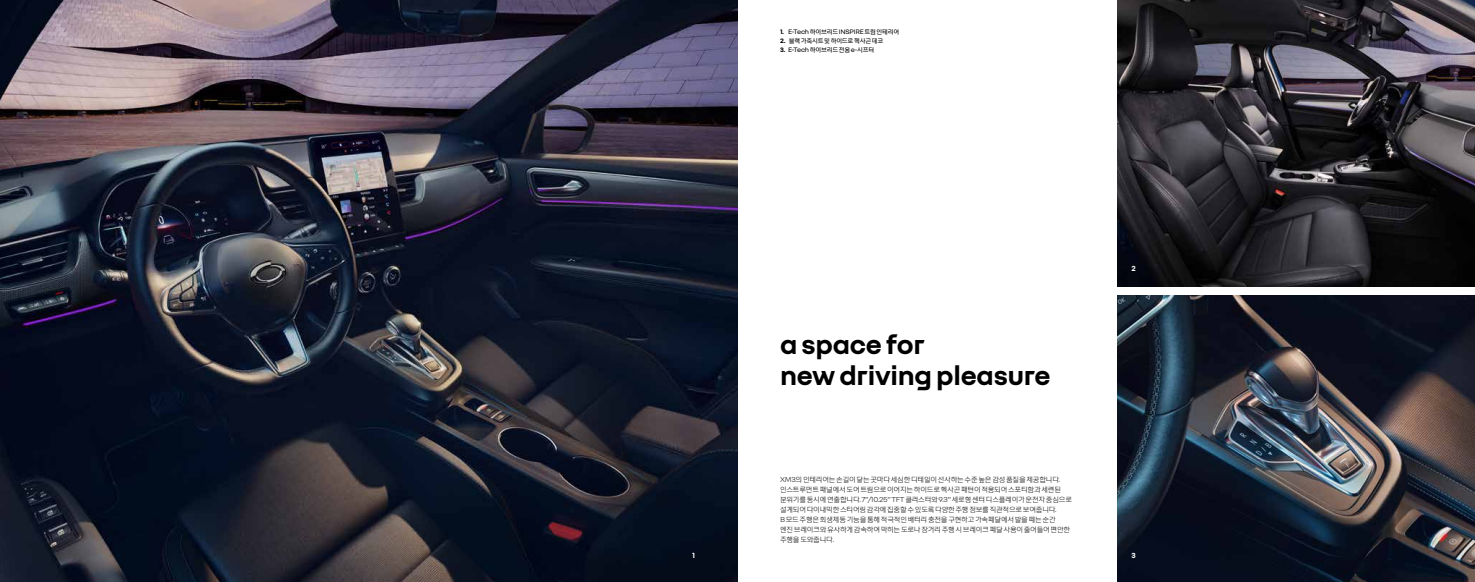
<style>
.page{position:relative;width:1475px;height:582px;background:#fff}
.page>*{position:absolute;margin:0;border:0;box-sizing:border-box;transform-origin:0 0}
.t1{font:700 28px/31px "Nouvel R";letter-spacing:-.01em;color:#000}
.t2{font:300 8px/10px "Nouvel RKR";letter-spacing:-.03em;color:#000}
.t3{font:700 8px "Nouvel RKR";color:#fff}
.t4{font:7px "Nouvel RKR";letter-spacing:-.03em;color:#000}
.s1{font-weight:700}
</style>
<div class="page">
<img style="left:0;top:0;width:737px;height:581px">
<img style="left:1117px;top:0;width:357px;height:286px">
<img style="left:1117px;top:295px;width:357px;height:286px">
<p class="t3" style="left:692px;top:549px;width:4px">1</p>
<p class="t4" style="left:780px;top:27px;width:121px"><span class="s1">1.</span> E-Tech 하이브리드 INSPIRE 트림 인테리어</p>
<p class="t4" style="left:780px;top:36px;width:105px"><span class="s1">2.</span> 블랙 가죽시트 및 하이드로 헥사곤 데코</p>
<p class="t4" style="left:780px;top:45px;width:96px"><span class="s1">3.</span> E-Tech 하이브리드 전용 e-시프터</p>
<h1 class="t1" style="left:780px;top:327px;width:272px">a space for<br>new driving pleasure</h1>
<p class="t2" style="left:780px;top:473px;width:293px">XM3의 인테리어는 손길이 닿는 곳마다 세심한 디테일이 선사하는 수준 높은 감성 품질을 제공합니다. 인스트루먼트 패널에서 도어 트림으로 이어지는 하이드로 헥사곤 패턴이 적용되어 스포티함과 세련된 분위기를 동시에 연출합니다. 7”/10.25” TFT 클러스터와 9.3” 세로형 센터 디스플레이가 운전자 중심으로 설계되어 다이내믹한 스티어링 감각에 집중할 수 있도록 다양한 주행 정보를 직관적으로 보여줍니다.<br>B 모드 주행은 회생제동 기능을 통해 적극적인 배터리 충전을 구현하고 가속페달에서 발을 떼는 순간<br>엔진 브레이크와 유사하게 감속하여 막히는 도로나 장거리 주행 시 브레이크 페달 사용이 줄어들어 편안한 주행을 도와줍니다.</p>
<p class="t3" style="left:1131px;top:263px;width:6px">2</p>
<p class="t3" style="left:1131px;top:549px;width:6px">3</p>
</div>
